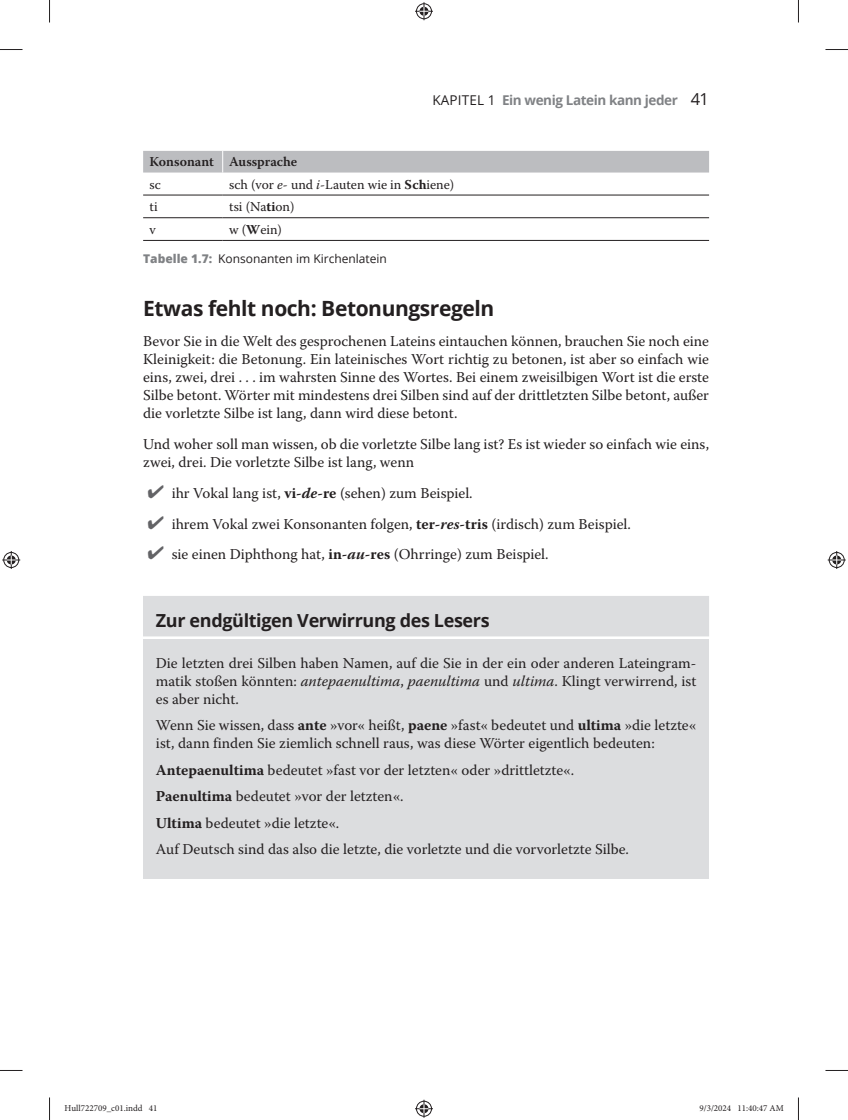
<style>
.page{position:relative;width:848px;height:1120px;background:#fff}
.page>*{position:absolute;margin:0;border:0;box-sizing:border-box;transform-origin:0 0}
.t1{font:700 21px "Open Sans";letter-spacing:-.02em;color:#231f20}
.t2{font:700 18px "Open Sans";letter-spacing:-.02em;color:#231f20}
.t3{font:15px/18px "Warnock Pro";color:#231f20}
.t4{font:13.5px "Warnock Pro";color:#231f20}
.t5{font:700 13.5px "Open Sans";letter-spacing:-.03em;color:#808285}
.t6{font:600 13.5px "Warnock Pro";color:#231f20}
.t7{font:12px "Open Sans";color:#231f20}
.t8{font:9px "Minion Pro";color:#231f20}
.s1{font-weight:400;color:#231f20}
.s2{font-weight:400;font-size:16.5px;color:#231f20}
.s3{font-style:italic}
.s4{font-weight:700}
.s5{font-weight:800;color:#808285}
.s6{color:#636366}
.s7{font-weight:700;font-style:italic}
</style>
<div class="page">
<div style="left:143px;top:596px;width:566px;height:40px;background:#dcdddf"></div>
<div style="left:143px;top:638px;width:566px;height:90px;background:#dcdddf"></div>
<div style="left:143px;top:701px;width:566px;height:72px;background:#dcdddf"></div>
<div style="left:143px;top:772px;width:566px;height:54px;background:#dcdddf"></div>
<div style="left:143px;top:825px;width:566px;height:54px;background:#dcdddf"></div>
<hr style="left:223px;top:195px;width:486px;height:1px;background:#231f20">
<hr style="left:143px;top:195px;width:80px;height:1px;background:#231f20">
<hr style="left:223px;top:217px;width:486px;height:1px;background:#231f20">
<hr style="left:223px;top:240px;width:486px;height:1px;background:#231f20">
<hr style="left:143px;top:217px;width:80px;height:1px;background:#231f20">
<hr style="left:143px;top:240px;width:80px;height:1px;background:#231f20">
<div style="left:143px;top:151px;width:566px;height:21px;background:#bcbdc0"></div>
<svg style="left:0;top:49px;width:22px;height:1px"></svg>
<svg style="left:825px;top:49px;width:22px;height:1px"></svg>
<svg style="left:0;top:1070px;width:22px;height:1px"></svg>
<svg style="left:825px;top:1070px;width:22px;height:1px"></svg>
<svg style="left:49px;top:0;width:1px;height:23px"></svg>
<svg style="left:49px;top:1097px;width:1px;height:22px"></svg>
<svg style="left:798px;top:0;width:1px;height:23px"></svg>
<svg style="left:798px;top:1097px;width:1px;height:22px"></svg>
<svg style="left:415px;top:2px;width:18px;height:18px"></svg>
<svg style="left:415px;top:1099px;width:18px;height:18px"></svg>
<svg style="left:2px;top:551px;width:18px;height:18px"></svg>
<svg style="left:827px;top:551px;width:18px;height:18px"></svg>
<p class="t5" style="left:432px;top:90px;width:278px"><span class="s1">KAPITEL 1</span> Ein wenig Latein kann jeder <span class="s2">41</span></p>
<p class="t6" style="left:149px;top:154px;width:149px">Konsonant Aussprache</p>
<p class="t4" style="left:149px;top:176px;width:13px">sc</p>
<p class="t4" style="left:229px;top:176px;width:227px">sch (vor <span class="s3">e</span>- und <span class="s3">i</span>-Lauten wie in <span class="s4">Sch</span>iene)</p>
<p class="t4" style="left:149px;top:199px;width:10px">ti</p>
<p class="t4" style="left:229px;top:199px;width:67px">tsi (Na<span class="s4">ti</span>on)</p>
<p class="t4" style="left:149px;top:221px;width:8px">v</p>
<p class="t4" style="left:229px;top:221px;width:54px">w (<span class="s4">W</span>ein)</p>
<p class="t7" style="left:143px;top:250px;width:245px"><span class="s5">Tabelle 1.7:</span> Konsonanten im Kirchenlatein</p>
<h1 class="t1" style="left:143px;top:293px;width:352px">Etwas fehlt noch: Betonungsregeln</h1>
<p class="t3" style="left:143px;top:332px;width:567px;text-align:justify">Bevor Sie in die Welt des gesprochenen Lateins eintauchen können, brauchen Sie noch eine Kleinigkeit: die Betonung. Ein lateinisches Wort richtig zu betonen, ist aber so einfach wie eins, zwei, drei . . . im wahrsten Sinne des Wortes. Bei einem zweisilbigen Wort ist die erste Silbe betont. Wörter mit mindestens drei Silben sind auf der drittletzten Silbe betont, außer die vorletzte Silbe ist lang, dann wird diese betont.</p>
<p class="t3" style="left:143px;top:435px;width:567px">Und woher soll man wissen, ob die vorletzte Silbe lang ist? Es ist wieder so einfach wie eins, zwei, drei. Die vorletzte Silbe ist lang, wenn</p>
<p class="t3" style="left:148px;top:484px;width:326px"><span class="s6">✔</span> ihr Vokal lang ist, <span class="s4">vi-</span><span class="s7">de</span><span class="s4">-re</span> (sehen) zum Beispiel.</p>
<p class="t3" style="left:148px;top:514px;width:484px"><span class="s6">✔</span> ihrem Vokal zwei Konsonanten folgen, <span class="s4">ter-</span><span class="s7">res</span><span class="s4">-tris</span> (irdisch) zum Beispiel.</p>
<p class="t3" style="left:148px;top:545px;width:402px"><span class="s6">✔</span> sie einen Diphthong hat, <span class="s4">in-</span><span class="s7">au</span><span class="s4">-res</span> (Ohrringe) zum Beispiel.</p>
<p class="t2" style="left:156px;top:608px;width:335px">Zur endgültigen Verwirrung des Lesers</p>
<p class="t3" style="left:156px;top:653px;width:542px;text-align:justify">Die letzten drei Silben haben Namen, auf die Sie in der ein oder anderen Lateingram&shy;matik stoßen könnten: <span class="s3">antepaenultima</span>, <span class="s3">paenultima</span> und <span class="s3">ultima</span>. Klingt verwirrend, ist es aber nicht.</p>
<p class="t3" style="left:156px;top:716px;width:541px">Wenn Sie wissen, dass <span class="s4">ante</span> »vor« heißt, <span class="s4">paene</span> »fast« bedeutet und <span class="s4">ultima</span> »die letzte« ist, dann finden Sie ziemlich schnell raus, was diese Wörter eigentlich bedeuten:</p>
<p class="t3" style="left:156px;top:756px;width:474px;line-height:26.5px"><span class="s4">Antepaenultima</span> bedeutet »fast vor der letzten« oder »drittletzte«.<br><span class="s4">Paenultima</span> bedeutet »vor der letzten«.<br><span class="s4">Ultima</span> bedeutet »die letzte«.<br>Auf Deutsch sind das also die letzte, die vorletzte und die vorvorletzte Silbe.</p>
<p class="t8" style="left:64px;top:1102px;width:94px">Hull722709_c01.indd 41</p>
<p class="t8" style="left:699px;top:1102px;width:86px">9/3/2024 11:40:47 AM</p>
</div>
